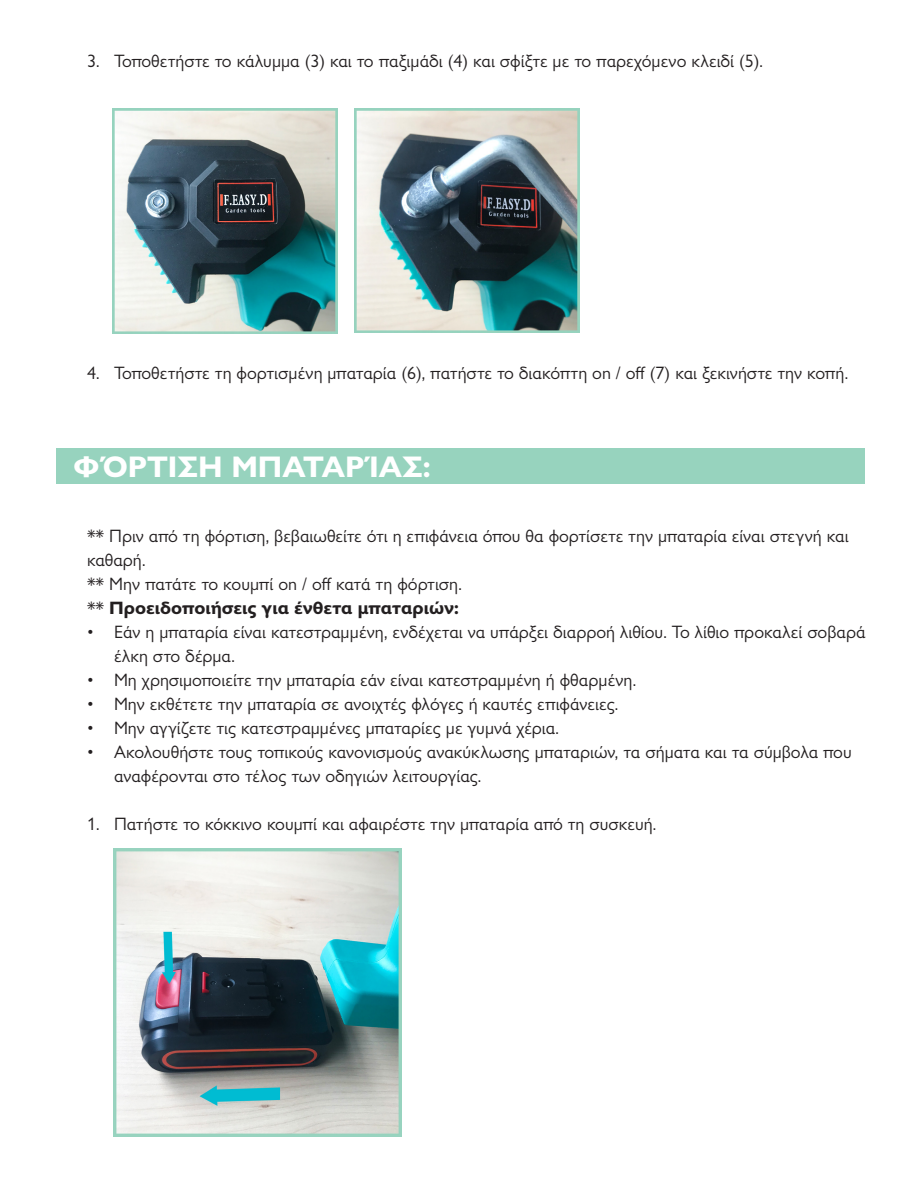
<style>
.page{position:relative;width:918px;height:1188px;background:#fff}
.page>*{position:absolute;margin:0;border:0;box-sizing:border-box;transform-origin:0 0}
.t1{font:700 30px "Gill Sans Nova";color:#fff}
.t2{font:18px/24px "Gill Sans Nova";color:#231f20}
.t3{font:700 18px "Gill Sans Nova";color:#231f20}
.s1{font-weight:400}
</style>
<div class="page">
<img style="left:112px;top:109px;width:226px;height:225px">
<img style="left:355px;top:108px;width:225px;height:225px">
<div style="left:56px;top:448px;width:808px;height:36px;background:#97d3be"></div>
<img style="left:113px;top:848px;width:288px;height:288px">
<p class="t2" style="left:87px;top:49px;width:678px">3. Τοποθετήστε το κάλυμμα (3) και το παξιμάδι (4) και σφίξτε με το παρεχόμενο κλειδί (5).</p>
<p class="t2" style="left:87px;top:361px;width:763px">4. Τοποθετήστε τη φορτισμένη μπαταρία (6), πατήστε το διακόπτη on / off (7) και ξεκινήστε την κοπή.</p>
<p class="t1" style="left:73px;top:448px;width:359px">ΦΌΡΤΙΣΗ ΜΠΑΤΑΡΊΑΣ:</p>
<p class="t2" style="left:87px;top:524px;width:763px">** Πριν από τη φόρτιση, βεβαιωθείτε ότι η επιφάνεια όπου θα φορτίσετε την μπαταρία είναι στεγνή και καθαρή.</p>
<p class="t2" style="left:87px;top:572px;width:376px">** Μην πατάτε το κουμπί on / off κατά τη φόρτιση.</p>
<p class="t3" style="left:87px;top:597px;width:373px"><span class="s1">**</span> Προειδοποιήσεις για ένθετα μπαταριών:</p>
<p class="t2" style="left:114px;top:620px;width:753px;text-indent:-27px">• Εάν η μπαταρία είναι κατεστραμμένη, ενδέχεται να υπάρξει διαρροή λιθίου. Το λίθιο προκαλεί σοβαρά έλκη στο δέρμα.</p>
<p class="t2" style="left:87px;top:668px;width:551px">• Μη χρησιμοποιείτε την μπαταρία εάν είναι κατεστραμμένη ή φθαρμένη.</p>
<p class="t2" style="left:87px;top:692px;width:533px">• Μην εκθέτετε την μπαταρία σε ανοιχτές φλόγες ή καυτές επιφάνειες.</p>
<p class="t2" style="left:87px;top:716px;width:474px">• Μην αγγίζετε τις κατεστραμμένες μπαταρίες με γυμνά χέρια.</p>
<p class="t2" style="left:114px;top:740px;width:739px;text-indent:-27px">• Ακολουθήστε τους τοπικούς κανονισμούς ανακύκλωσης μπαταριών, τα σήματα και τα σύμβολα που αναφέρονται στο τέλος των οδηγιών λειτουργίας.</p>
<p class="t2" style="left:87px;top:812px;width:571px">1. Πατήστε το κόκκινο κουμπί και αφαιρέστε την μπαταρία από τη συσκευή.</p>
</div>
